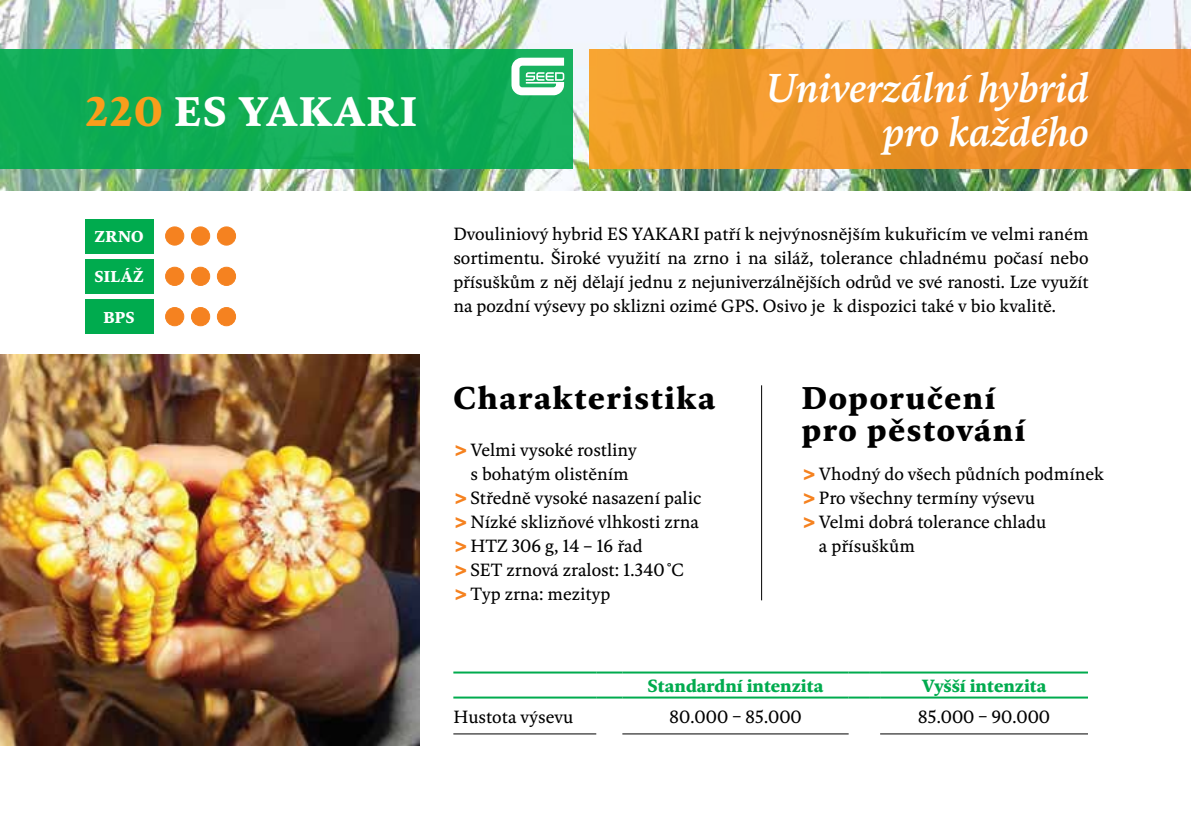
<style>
.page{position:relative;width:1191px;height:833px;background:#fff}
.page>*{position:absolute;margin:0;border:0;box-sizing:border-box;transform-origin:0 0}
.t1{font:800 42px "Kievit Serif";letter-spacing:.03em;color:#fff}
.t2{font:italic 500 41px/44px "Kievit Serif";color:#fff;text-align:right}
.t3{font:800 32px/32px "Kievit Serif";letter-spacing:.05em;color:#000}
.t4{font:18px/24px "Kievit Serif";color:#000;text-align:justify}
.t5{font:800 18px "Kievit Serif";color:#00ab4e}
.t6{font:800 16px "Kievit Serif";letter-spacing:.02em;color:#fff}
.s1{color:#f99d1c}
.s2{font-family:"Poster Bodoni AT";color:#f58220}
</style>
<div class="page">
<div style="left:85px;top:259px;width:68px;height:35px;background:#00ab4e"></div>
<div style="left:166px;top:267px;width:18px;height:18px;background:#f58220;border-radius:50%"></div>
<div style="left:165px;top:267px;width:19px;height:19px;border:1px solid #f58220;border-radius:50%"></div>
<div style="left:191px;top:267px;width:19px;height:18px;background:#f58220;border-radius:50%"></div>
<div style="left:191px;top:267px;width:19px;height:19px;border:1px solid #f58220;border-radius:50%"></div>
<div style="left:217px;top:267px;width:18px;height:18px;background:#f58220;border-radius:50%"></div>
<div style="left:217px;top:267px;width:19px;height:19px;border:1px solid #f58220;border-radius:50%"></div>
<div style="left:85px;top:219px;width:68px;height:34px;background:#00ab4e"></div>
<div style="left:166px;top:227px;width:18px;height:18px;background:#f58220;border-radius:50%"></div>
<div style="left:165px;top:226px;width:19px;height:20px;border:1px solid #f58220;border-radius:50%"></div>
<div style="left:191px;top:227px;width:19px;height:18px;background:#f58220;border-radius:50%"></div>
<div style="left:191px;top:226px;width:19px;height:20px;border:1px solid #f58220;border-radius:50%"></div>
<div style="left:217px;top:227px;width:18px;height:18px;background:#f58220;border-radius:50%"></div>
<div style="left:217px;top:226px;width:19px;height:20px;border:1px solid #f58220;border-radius:50%"></div>
<div style="left:85px;top:299px;width:68px;height:35px;background:#00ab4e"></div>
<div style="left:166px;top:307px;width:18px;height:19px;background:#f58220;border-radius:50%"></div>
<div style="left:165px;top:307px;width:19px;height:19px;border:1px solid #f58220;border-radius:50%"></div>
<div style="left:191px;top:307px;width:19px;height:19px;background:#f58220;border-radius:50%"></div>
<div style="left:191px;top:307px;width:19px;height:19px;border:1px solid #f58220;border-radius:50%"></div>
<div style="left:217px;top:307px;width:18px;height:19px;background:#f58220;border-radius:50%"></div>
<div style="left:217px;top:307px;width:19px;height:19px;border:1px solid #f58220;border-radius:50%"></div>
<img style="left:0;top:0;width:1191px;height:191px">
<div style="left:590px;top:49px;width:601px;height:119px;background:linear-gradient(to right,#f1a12b,#ec872b)"></div>
<hr style="left:453px;top:733px;width:143px;height:1px;background:#000">
<hr style="left:622px;top:733px;width:226px;height:1px;background:#000">
<hr style="left:880px;top:733px;width:208px;height:1px;background:#000">
<hr style="left:453px;top:671px;width:143px;height:2px;background:#00ab4e">
<hr style="left:596px;top:671px;width:26px;height:2px;background:#00ab4e">
<hr style="left:622px;top:671px;width:226px;height:2px;background:#00ab4e">
<hr style="left:848px;top:671px;width:21px;height:2px;background:#00ab4e">
<svg style="left:869px;top:671px;width:11px;height:2px"></svg>
<hr style="left:880px;top:671px;width:208px;height:2px;background:#00ab4e">
<hr style="left:453px;top:696px;width:143px;height:2px;background:#00ab4e">
<hr style="left:596px;top:696px;width:26px;height:2px;background:#00ab4e">
<hr style="left:622px;top:696px;width:226px;height:2px;background:#00ab4e">
<hr style="left:848px;top:696px;width:21px;height:2px;background:#00ab4e">
<svg style="left:869px;top:696px;width:11px;height:2px"></svg>
<hr style="left:880px;top:696px;width:208px;height:2px;background:#00ab4e">
<div style="left:0;top:49px;width:573px;height:119px;background:#0eac55"></div>
<hr style="left:761px;top:385px;width:1px;height:215px;background:#000">
<img style="left:0;top:354px;width:419px;height:391px">
<svg style="left:511px;top:58px;width:53px;height:37px"></svg>
<h1 class="t1" style="left:85px;top:84px;width:307px"><span class="s1">220</span> ES Yakari</h1>
<p class="t6" style="left:94px;top:226px;width:37px">ZRNO</p>
<p class="t6" style="left:94px;top:266px;width:51px">SILÁŽ</p>
<p class="t6" style="left:103px;top:306px;width:33px">BPS</p>
<h2 class="t2" style="left:766px;top:64px;width:324px">Univerzální hybrid pro každého</h2>
<p class="t4" style="left:453px;top:221px;width:636px;text-indent:228px">ri patří k nejvýnosnějším kukuřicím ve velmi raném sortimentu. Široké využití na zrno i na siláž, tolerance chladnému počasí nebo přísuškům z něj dělají jednu z nejuniverzálnějších odrůd ve své ranosti. Lze využít na pozdní výsevy po sklizni ozimé GPS. Osivo je k dispozici také v bio kvalitě.</p>
<p class="t4" style="left:453px;top:221px;width:203px">Dvouliniový hybrid ES Yaka</p>
<h3 class="t3" style="left:453px;top:380px;width:263px">Charakteristika</h3>
<p class="t4" style="left:453px;top:437px;width:185px"><span class="s2">&gt;</span>Velmi vysoké rostliny</p>
<p class="t4" style="left:470px;top:461px;width:160px">s bohatým olistěním</p>
<p class="t4" style="left:453px;top:485px;width:250px"><span class="s2">&gt;</span>Středně vysoké nasazení palic</p>
<p class="t4" style="left:453px;top:509px;width:247px"><span class="s2">&gt;</span>Nízké sklizňové vlhkosti zrna</p>
<p class="t4" style="left:453px;top:533px;width:191px"><span class="s2">&gt;</span>HTZ 306 g, 14 – 16 řad</p>
<p class="t4" style="left:453px;top:557px;width:232px"><span class="s2">&gt;</span>SET zrnová zralost: 1.340˚C</p>
<p class="t4" style="left:453px;top:581px;width:159px"><span class="s2">&gt;</span>Typ zrna: mezityp</p>
<h3 class="t3" style="left:802px;top:381px;width:225px">Doporučení pro pěstování</h3>
<p class="t4" style="left:802px;top:461px;width:304px"><span class="s2">&gt;</span>Vhodný do všech půdních podmínek</p>
<p class="t4" style="left:802px;top:485px;width:235px"><span class="s2">&gt;</span>Pro všechny termíny výsevu</p>
<p class="t4" style="left:802px;top:509px;width:246px"><span class="s2">&gt;</span>Velmi dobrá tolerance chladu</p>
<p class="t4" style="left:819px;top:533px;width:97px">a přísuškům</p>
<p class="t5" style="left:647px;top:673px;width:177px">Standardní intenzita</p>
<p class="t5" style="left:921px;top:673px;width:126px">Vyšší intenzita</p>
<p class="t4" style="left:453px;top:704px;width:121px">Hustota výsevu</p>
<p class="t4" style="left:669px;top:704px;width:134px">80.000 – 85.000</p>
<p class="t4" style="left:918px;top:704px;width:134px">85.000 – 90.000</p>
</div>
